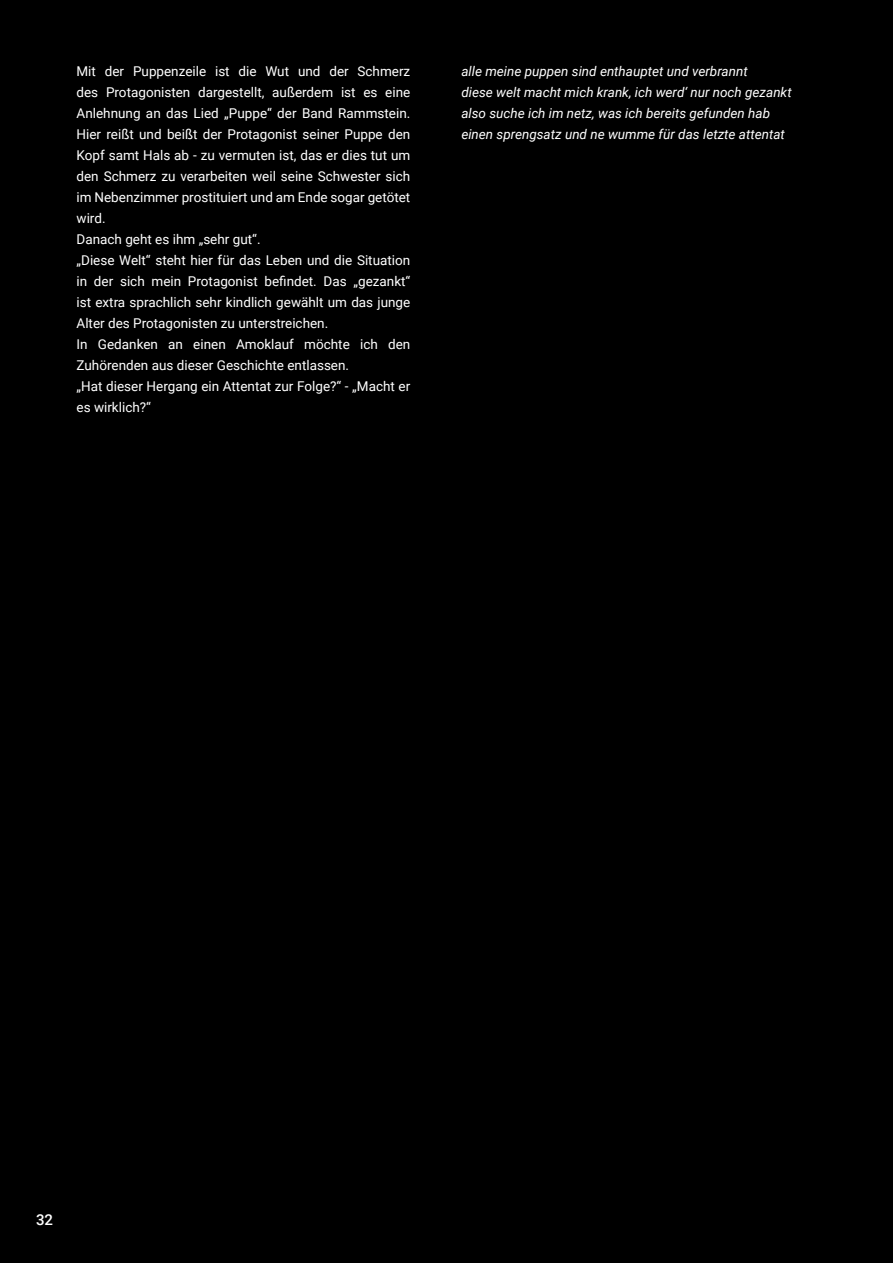
<style>
.page{position:relative;width:893px;height:1263px;background:#000}
.page>*{position:absolute;margin:0;border:0;box-sizing:border-box;transform-origin:0 0}
.t1{font:500 15px "Roboto";color:#fff}
.t2{font:13.5px/21px "Roboto";color:#fff;text-align:justify}
.Lyrics{font:italic 13.5px "Roboto";color:#fff}
</style>
<div class="page">
<p class="t2" style="left:77px;top:60px;width:335px">Mit der Puppenzeile ist die Wut und der Schmerz des Protagonisten dargestellt, außerdem ist es eine Anlehnung an das Lied „Puppe“ der Band Rammstein.<br>Hier reißt und beißt der Protagonist seiner Puppe den Kopf samt Hals ab - zu vermuten ist, das er dies tut um den Schmerz zu verarbeiten weil seine Schwester sich im Nebenzimmer prostituiert und am Ende sogar getötet wird.</p>
<p class="t2" style="left:77px;top:228px;width:186px">Danach geht es ihm „sehr gut“.</p>
<p class="t2" style="left:77px;top:249px;width:335px">„Diese Welt“ steht hier für das Leben und die Situation in der sich mein Protagonist befindet. Das „gezankt“ ist extra sprachlich sehr kindlich gewählt um das junge Alter des Protagonisten zu unterstreichen.</p>
<p class="t2" style="left:77px;top:333px;width:335px">In Gedanken an einen Amoklauf möchte ich den<br>Zuhörenden aus dieser Geschichte entlassen.</p>
<p class="t2" style="left:77px;top:375px;width:335px">„Hat dieser Hergang ein Attentat zur Folge?“ - „Macht er es wirklich?“</p>
<p class="Lyrics" style="left:461px;top:62px;width:288px">alle meine puppen sind enthauptet und verbrannt</p>
<p class="Lyrics" style="left:461px;top:83px;width:332px">diese welt macht mich krank, ich werd‘ nur noch gezankt</p>
<p class="Lyrics" style="left:461px;top:104px;width:310px">also suche ich im netz, was ich bereits gefunden hab</p>
<p class="Lyrics" style="left:461px;top:125px;width:325px">einen sprengsatz und ne wumme für das letzte attentat</p>
<p class="t1" style="left:36px;top:1209px;width:19px">32</p>
</div>
